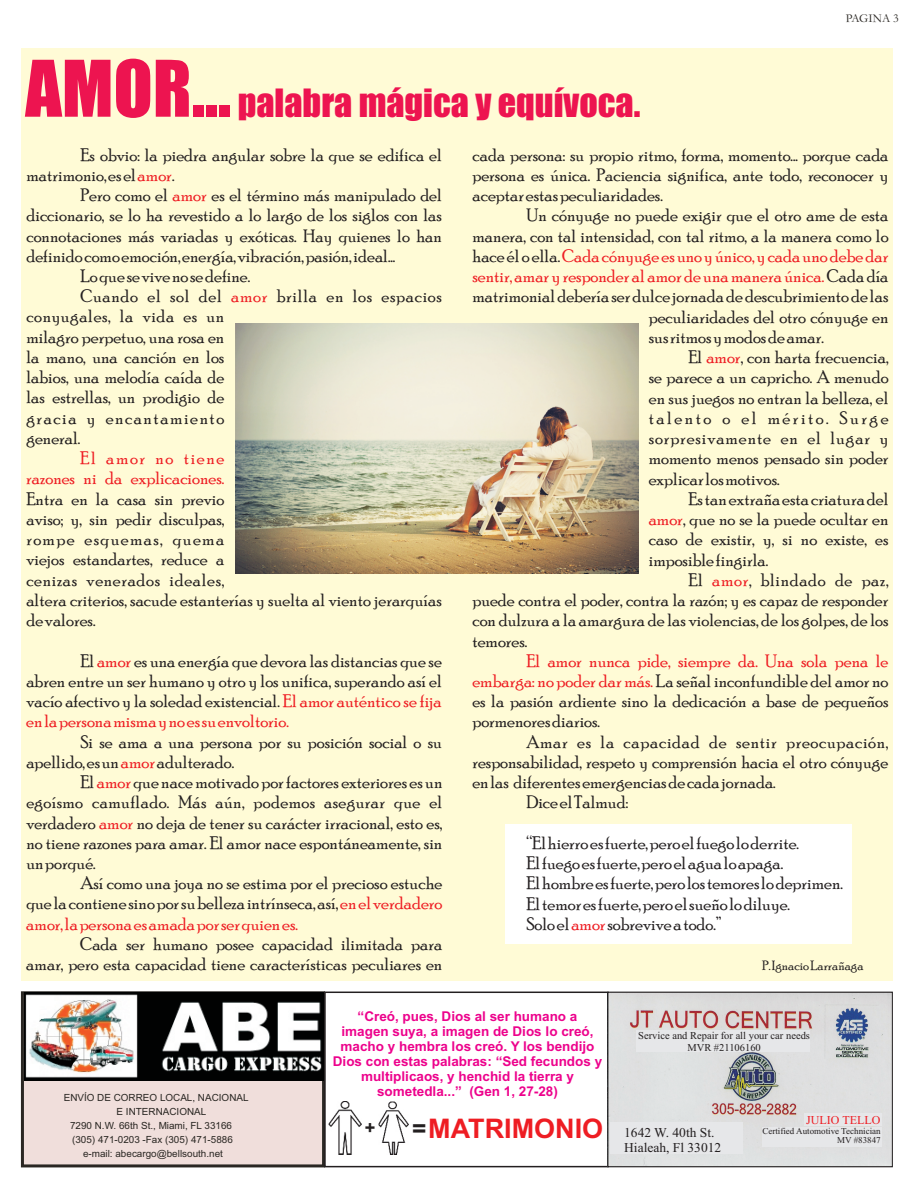
<style>
.page{position:relative;width:918px;height:1188px;background:#fff}
.page>*{position:absolute;margin:0;border:0;box-sizing:border-box;transform-origin:0 0}
.t1{font:36px "Impact";color:#ed1450}
.t2{font:700 18.15px "Arial";color:#231f20}
.t3{font:18px/20.2px "Poor Richard";color:#231f20}
.t4{font:18px/20.2px "Poor Richard";color:#ee1d23;text-align:right}
.t5{font:18px "Poor Richard";letter-spacing:.035em;color:#231f20}
.t6{font:18px "Poor Richard";letter-spacing:.02em;color:#231f20}
.t7{font:18px "Poor Richard";letter-spacing:.135em;color:#231f20}
.t8{font:18px "Poor Richard";letter-spacing:.03em;color:#231f20}
.t9{font:18px "Poor Richard";letter-spacing:.085em;color:#231f20}
.t10{font:18px "Poor Richard";letter-spacing:.075em;color:#231f20}
.t11{font:700 13.5px/15.1px "Arial";color:#ed028c;text-align:center}
.t12{font:13.5px/15px "Times New Roman";color:#231f20}
.t13{font:13.5px "Poor Richard";color:#231f20}
.t14{font:12px "Times New Roman";color:#ee1d23}
.t15{font:12px "Garamond";color:#2a2723}
.t16{font:10.5px/11.7px "Times New Roman";color:#231f20;text-align:center}
.t17{font:9.9px "Arial";color:#2a2723}
.t18{font:9px/9px "Times New Roman";color:#231f20;text-align:right}
.s1{font-size:72px}
.s2{color:#ee1d23}
.s3{color:#231f20}
.s4{font-family:"Arial";font-weight:700;font-size:24.45px}
.s5{font-family:"Arial";font-weight:700;font-size:27px;color:#ee1d23}
</style>
<div class="page">
<svg style="left:20px;top:991px;width:307px;height:177px;background:#dececb"></svg>
<img style="left:24px;top:993px;width:300px;height:87px">
<div style="left:324px;top:992px;width:285px;height:175px;border:1px solid #231f20"></div>
<img style="left:328px;top:1101px;width:33px;height:54px">
<img style="left:378px;top:1101px;width:31px;height:53px">
<img style="left:610px;top:994px;width:281px;height:171px">
<div style="left:610px;top:1123px;width:133px;height:31px;background:#e6e7e9"></div>
<div style="left:637px;top:1030px;width:173px;height:22px;background:#e6e7e9"></div>
<div style="left:805px;top:1113px;width:77px;height:13px;background:#e6e7e9"></div>
<div style="left:762px;top:1128px;width:119px;height:19px;background:#e6e7e9"></div>
<div style="left:608px;top:992px;width:285px;height:175px;border:1px solid #231f20"></div>
<div style="left:21px;top:49px;width:871px;height:932px;background:#fffbd6"></div>
<div style="left:506px;top:824px;width:346px;height:120px;background:#fff"></div>
<img style="left:235px;top:323px;width:403px;height:250px">
<p class="t15" style="left:846px;top:14px;width:55px">PAGINA 3</p>
<h1 class="t1" style="left:25px;top:88px;width:617px"><span class="s1">AMOR...</span> palabra mágica y equívoca.</h1>
<p class="t3" style="left:80px;top:146px;width:363px">Es obvio: la piedra angular sobre la que se edifica el</p>
<p class="t3" style="left:473px;top:146px;width:418px">cada persona: su propio ritmo, forma, momento... porque cada</p>
<p class="t3" style="left:26px;top:166px;width:150px">matrimonio, es el<span class="s2">amor</span>.</p>
<p class="t3" style="left:473px;top:166px;width:418px">persona es única. Paciencia significa, ante todo, reconocer y</p>
<p class="t3" style="left:80px;top:186px;width:363px">Pero como el <span class="s2">amor</span> es el término más manipulado del</p>
<p class="t3" style="left:473px;top:187px;width:192px">aceptar estas peculiaridades.</p>
<p class="t3" style="left:26px;top:207px;width:417px">diccionario, se lo ha revestido a lo largo de los siglos con las</p>
<p class="t3" style="left:526px;top:207px;width:364px">Un cónyuge no puede exigir que el otro ame de esta</p>
<p class="t3" style="left:26px;top:227px;width:417px">connotaciones más variadas y exóticas. Hay quienes lo han</p>
<p class="t3" style="left:472px;top:227px;width:418px">manera, con tal intensidad, con tal ritmo, a la manera como lo</p>
<p class="t3" style="left:26px;top:247px;width:370px">definido como emoción, energía, vibración, pasión, ideal...</p>
<p class="t4" style="left:472px;top:247px;width:417px"><span class="s3">hace él o ella.</span>Cada cónyuge es uno y único, y cada uno debe dar</p>
<p class="t3" style="left:80px;top:267px;width:171px">Lo que se vive no se define.</p>
<p class="t4" style="left:472px;top:268px;width:418px">sentir, amar y responder al amor de una manera única.<span class="s3">Cada día</span></p>
<p class="t5" style="left:80px;top:290px;width:143px">Cuando el sol del</p>
<p class="t5" style="left:277px;top:290px;width:167px">brilla en los espacios</p>
<p class="t3" style="left:472px;top:288px;width:418px">matrimonial debería ser dulce jornada de descubrimiento de las</p>
<p class="t8" style="left:26px;top:310px;width:199px">conyugales, la vida es un</p>
<p class="t3" style="left:649px;top:308px;width:241px">peculiaridades del otro cónyuge en</p>
<p class="t3" style="left:26px;top:328px;width:199px">milagro perpetuo, una rosa en</p>
<p class="t3" style="left:649px;top:328px;width:176px">sus ritmos y modos de amar.</p>
<p class="t3" style="left:26px;top:348px;width:199px">la mano, una canción en los</p>
<p class="t3" style="left:688px;top:349px;width:202px">El <span class="s2">amor</span>, con harta frecuencia,</p>
<p class="t3" style="left:26px;top:369px;width:199px">labios, una melodía caída de</p>
<p class="t3" style="left:649px;top:369px;width:241px">se parece a un capricho. A menudo</p>
<p class="t3" style="left:26px;top:389px;width:199px">las estrellas, un prodigio de</p>
<p class="t3" style="left:649px;top:389px;width:241px">en sus juegos no entran la belleza, el</p>
<p class="t9" style="left:26px;top:411px;width:199px">gracia y encantamiento</p>
<p class="t7" style="left:649px;top:411px;width:241px">talento o el mérito. Surge</p>
<p class="t3" style="left:26px;top:429px;width:55px">general.</p>
<p class="t3" style="left:649px;top:430px;width:241px;text-align:justify">sorpresivamente en el lugar y momento menos pensado sin poder explicar los motivos.</p>
<p class="t3" style="left:26px;top:490px;width:199px">Entra en la casa sin previo</p>
<p class="t3" style="left:688px;top:490px;width:202px">Es tan extraña esta criatura del</p>
<p class="t3" style="left:26px;top:510px;width:199px">aviso; y, sin pedir disculpas,</p>
<p class="t3" style="left:649px;top:510px;width:241px"><span class="s2">amor</span>, que no se la puede ocultar en</p>
<p class="t10" style="left:26px;top:533px;width:199px">rompe esquemas, quema</p>
<p class="t3" style="left:649px;top:531px;width:241px">caso de existir, y, si no existe, es</p>
<p class="t3" style="left:26px;top:551px;width:199px">viejos estandartes, reduce a</p>
<p class="t3" style="left:649px;top:551px;width:121px">imposible fingirla.</p>
<p class="t5" style="left:26px;top:573px;width:199px">cenizas venerados ideales,</p>
<p class="t3" style="left:688px;top:571px;width:16px">El</p>
<p class="t5" style="left:712px;top:573px;width:178px"><span class="s2">amor</span>, blindado de paz,</p>
<p class="t3" style="left:26px;top:591px;width:417px">altera criterios, sacude estanterías y suelta al viento jerarquías</p>
<p class="t3" style="left:472px;top:591px;width:418px">puede contra el poder, contra la razón; y es capaz de responder</p>
<p class="t3" style="left:26px;top:612px;width:71px">de valores.</p>
<p class="t3" style="left:472px;top:612px;width:418px">con dulzura a la amargura de las violencias, de los golpes, de los temores.</p>
<p class="t3" style="left:26px;top:652px;width:417px;text-align:right">El<span class="s2">amor</span> es una energía que devora las distancias que se<br>abren entre un ser humano y otro y los unifica, superando así el</p>
<p class="t4" style="left:231px;top:288px;width:38px">amor</p>
<p class="t4" style="left:26px;top:450px;width:199px">El amor no tiene<br>razones ni da explicaciones.</p>
<p class="t4" style="left:526px;top:652px;width:364px">El amor nunca pide, siempre da. Una sola pena le</p>
<p class="t3" style="left:472px;top:672px;width:418px"><span class="s2">embarga: no poder dar más.</span> La señal inconfundible del amor no</p>
<p class="t3" style="left:26px;top:692px;width:417px">vacío afectivo y la soledad existencial. <span class="s2">El amor auténtico se fija</span></p>
<p class="t3" style="left:472px;top:693px;width:418px">es la pasión ardiente sino la dedicación a base de pequeños pormenores diarios.</p>
<p class="t3" style="left:80px;top:733px;width:363px">Si se ama a una persona por su posición social o su</p>
<p class="t5" style="left:526px;top:735px;width:364px">Amar es la capacidad de sentir preocupación,</p>
<p class="t3" style="left:26px;top:753px;width:209px">apellido, es un<span class="s2">amor</span>adulterado.</p>
<p class="t3" style="left:472px;top:753px;width:418px">responsabilidad, respeto y comprensión hacia el otro cónyuge</p>
<p class="t3" style="left:80px;top:773px;width:364px">El<span class="s2">amor</span>que nace motivado por factores exteriores es un</p>
<p class="t3" style="left:472px;top:774px;width:305px">en las diferentes emergencias de cada jornada.</p>
<p class="t6" style="left:26px;top:796px;width:418px">egoísmo camuflado. Más aún, podemos asegurar que el</p>
<p class="t3" style="left:526px;top:794px;width:103px">Dice el Talmud:</p>
<p class="t3" style="left:26px;top:814px;width:418px">verdadero <span class="s2">amor</span> no deja de tener su carácter irracional, esto es, no tiene razones para amar. El amor nace espontáneamente, sin</p>
<p class="t4" style="left:26px;top:713px;width:264px">en la persona misma y no es su envoltorio.</p>
<p class="t3" style="left:526px;top:834px;width:274px">“El hierro es fuerte, pero el fuego lo derrite.</p>
<p class="t3" style="left:26px;top:854px;width:71px">un porqué.</p>
<p class="t3" style="left:526px;top:855px;width:258px">El fuego es fuerte, pero el agua lo apaga.</p>
<p class="t3" style="left:80px;top:875px;width:364px">Así como una joya no se estima por el precioso estuche</p>
<p class="t3" style="left:526px;top:875px;width:318px">El hombre es fuerte, pero los temores lo deprimen.</p>
<p class="t3" style="left:26px;top:895px;width:418px">que la contiene sino por su belleza intrínseca, así,<span class="s2">en el verdadero</span></p>
<p class="t3" style="left:526px;top:895px;width:265px">El temor es fuerte, pero el sueño lo diluye.<br>Solo el<span class="s2">amor</span>sobrevive a todo.”</p>
<p class="t3" style="left:26px;top:935px;width:418px;text-align:right">Cada ser humano posee capacidad ilimitada para<br>amar, pero esta capacidad tiene características peculiares en</p>
<p class="t4" style="left:26px;top:915px;width:273px">amor, la persona es amada por ser quien es.</p>
<p class="t13" style="left:762px;top:961px;width:103px">P. Ignacio Larrañaga</p>
<p class="t17" style="left:64px;top:1094px;width:186px">ENVÍO DE CORREO LOCAL, NACIONAL</p>
<p class="t17" style="left:117px;top:1108px;width:91px">E INTERNACIONAL</p>
<p class="t17" style="left:70px;top:1122px;width:163px">7290 N.W. 66th St., Miami, FL 33166</p>
<p class="t17" style="left:72px;top:1136px;width:162px">(305) 471-0203 -Fax (305) 471-5886</p>
<p class="t17" style="left:83px;top:1150px;width:141px">e-mail: abecargo@bellsouth.net</p>
<p class="t11" style="left:333px;top:1009px;width:271px">“Creó, pues, Dios al ser humano a imagen suya, a imagen de Dios lo creó, macho y hembra los creó. Y los bendijo Dios con estas palabras: “Sed fecundos y multiplicaos, y henchid la tierra y sometedla...” (Gen 1, 27-28)</p>
<p class="t2" style="left:365px;top:1121px;width:12px">+</p>
<p class="t12" style="left:624px;top:1126px;width:99px;text-indent:-212px"><span class="s4">=</span><span class="s5">MATRIMONIO</span> 1642 W. 40th St.<br>Hialeah, Fl 33012</p>
<p class="t16" style="left:638px;top:1031px;width:173px">Service and Repair for all your car needs<br>MVR #21106160</p>
<p class="t14" style="left:806px;top:1115px;width:76px">JULIO TELLO</p>
<p class="t18" style="left:762px;top:1128px;width:120px">Certified Automotive Technician<br>MV #83847</p>
</div>
